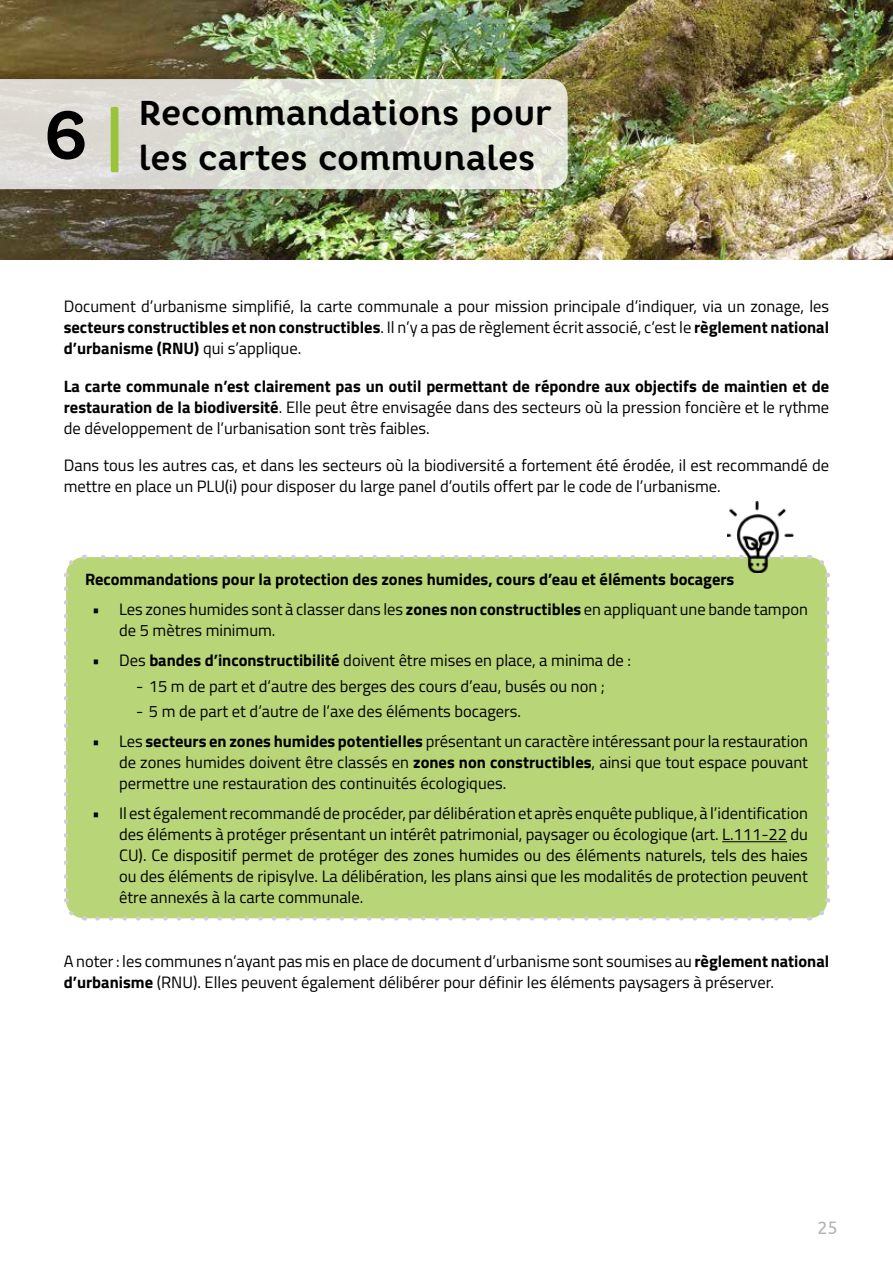
<style>
.page{position:relative;width:893px;height:1263px;background:#fff}
.page>*{position:absolute;margin:0;border:0;box-sizing:border-box;transform-origin:0 0}
.t1{font:700 67.5px "Core Rhino 65";color:#000}
.t2{font:700 34.5px/45px "Core Rhino 65";color:#000}
.t3{font:18px "Ubuntu";color:#b3b2b2}
.t4{font:16.5px/21px "Titillium Web";color:#000;text-align:justify}
.t5{font:700 16.5px/21px "Titillium Web";color:#000;text-align:justify}
.s1{color:#9ac33c}
.s2{font-weight:700}
.s3{font-weight:400}
</style>
<div class="page">
<img style="left:1px;top:0;width:892px;height:259px">
<div style="left:66px;top:557px;width:761px;height:361px;background:#b8d577;border-radius:18px"></div>
<svg style="left:97px;top:916px;width:705px;height:4px"></svg>
<svg style="left:91px;top:555px;width:705px;height:4px"></svg>
<svg style="left:64px;top:558px;width:14px;height:19px"></svg>
<svg style="left:64px;top:589px;width:21px;height:332px"></svg>
<svg style="left:809px;top:898px;width:22px;height:22px"></svg>
<svg style="left:809px;top:555px;width:20px;height:332px"></svg>
<img style="left:727px;top:502px;width:66px;height:71px">
<hr style="left:722px;top:841px;width:65px;height:1px;background:#000">
<svg style="left:0;top:79px;width:568px;height:110px;background:#dedfd6"></svg>
<h1 class="t1" style="left:43px;top:91px;width:84px">6 <span class="s1">|</span></h1>
<h2 class="t2" style="left:139px;top:90px;width:414px">Recommandations pour les cartes communales</h2>
<p class="t4" style="left:64px;top:295px;width:767px">Document d’urbanisme simplifié, la carte communale a pour mission principale d’indiquer, via un zonage, les <span class="s2">secteurs constructibles et non constructibles</span>. Il n’y a pas de règlement écrit associé, c’est le <span class="s2">règlement national d’urbanisme (RNU)</span> qui s’applique.</p>
<p class="t5" style="left:64px;top:374px;width:767px">La carte communale n’est clairement pas un outil permettant de répondre aux objectifs de maintien et de restauration de la biodiversité<span class="s3">. Elle peut être envisagée dans des secteurs où la pression foncière et le rythme de développement de l’urbanisation sont très faibles.</span></p>
<p class="t4" style="left:64px;top:454px;width:767px">Dans tous les autres cas, et dans les secteurs où la biodiversité a fortement été érodée, il est recommandé de mettre en place un PLU(i) pour disposer du large panel d’outils offert par le code de l’urbanisme.</p>
<p class="t5" style="left:85px;top:568px;width:651px">Recommandations pour la protection des zones humides, cours d’eau et éléments bocagers</p>
<p class="t4" style="left:119px;top:598px;width:690px;text-indent:-27px">• Les zones humides sont à classer dans les <span class="s2">zones non constructibles</span> en appliquant une bande tampon de 5 mètres minimum.</p>
<p class="t4" style="left:92px;top:649px;width:540px">• Des <span class="s2">bandes d’inconstructibilité</span> doivent être mises en place, a minima de :</p>
<p class="t4" style="left:136px;top:674px;width:470px">- 15 m de part et d’autre des berges des cours d’eau, busés ou non ;</p>
<p class="t4" style="left:136px;top:700px;width:387px">- 5 m de part et d’autre de l’axe des éléments bocagers.</p>
<p class="t4" style="left:119px;top:730px;width:690px;text-indent:-27px">• Les <span class="s2">secteurs en zones humides potentielles</span> présentant un caractère intéressant pour la restauration de zones humides doivent être classés en <span class="s2">zones non constructibles</span>, ainsi que tout espace pouvant permettre une restauration des continuités écologiques.</p>
<p class="t4" style="left:119px;top:802px;width:690px;text-indent:-27px">• Il est également recommandé de procéder, par délibération et après enquête publique, à l’identification des éléments à protéger présentant un intérêt patrimonial, paysager ou écologique (art. L.111-22 du CU). Ce dispositif permet de protéger des zones humides ou des éléments naturels, tels des haies ou des éléments de ripisylve. La délibération, les plans ainsi que les modalités de protection peuvent être annexés à la carte communale.</p>
<p class="t4" style="left:64px;top:950px;width:767px">A noter : les communes n’ayant pas mis en place de document d’urbanisme sont soumises au <span class="s2">règlement national d’urbanisme</span> (RNU). Elles peuvent également délibérer pour définir les éléments paysagers à préserver.</p>
<p class="t3" style="left:817px;top:1217px;width:22px">25</p>
</div>
